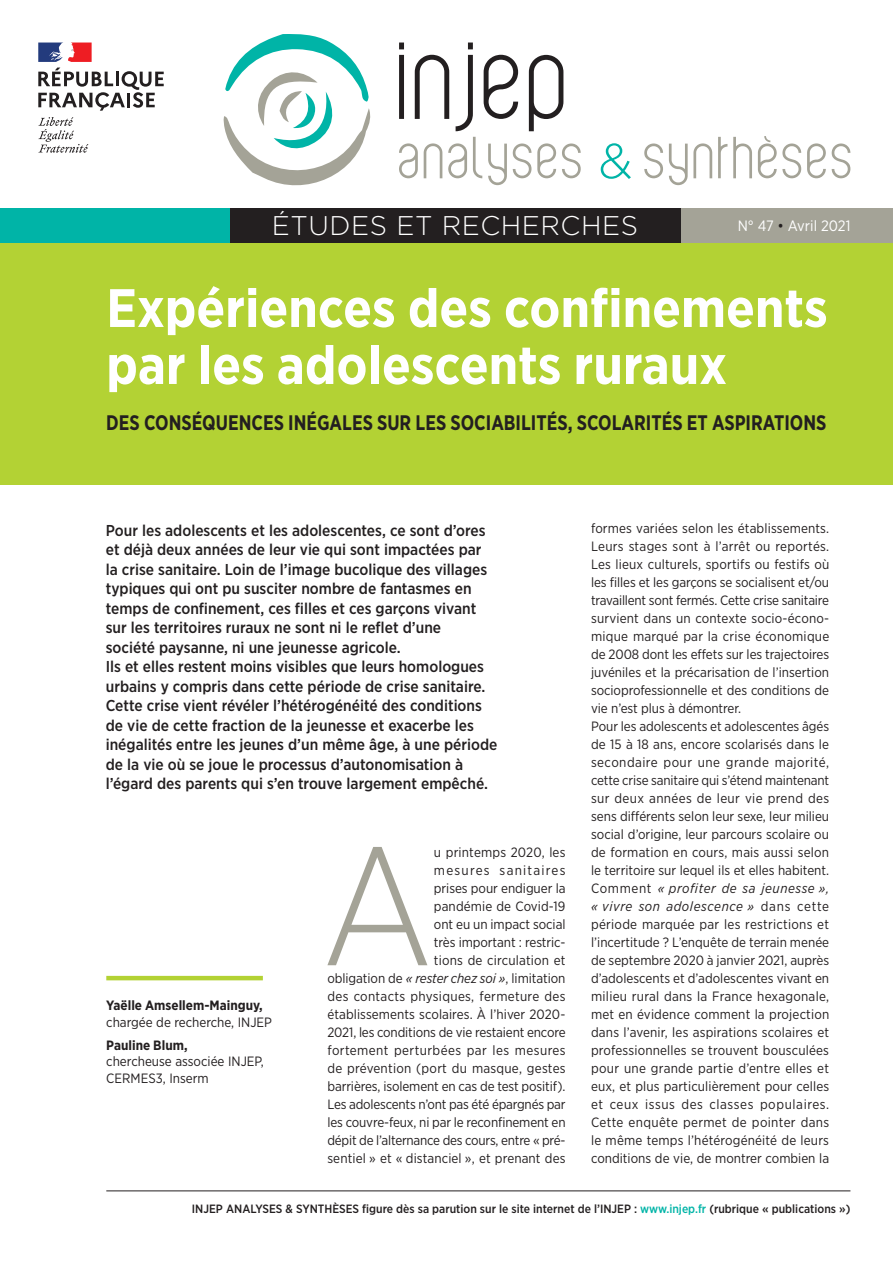
<style>
.page{position:relative;width:893px;height:1263px;background:#fff}
.page>*{position:absolute;margin:0;border:0;box-sizing:border-box;transform-origin:0 0}
.Texte_courant_lettri{font:300 167.85px "Gotham Narrow";color:#a4a397}
.Titre_général{font:700 54px/57px "Gotham Narrow";color:#fff}
.t1{font:300 27px "Gotham";letter-spacing:.02em;color:#fff}
.Soustitre_général{font:700 21px "Gotham Narrow";color:#231f20;scale:.89 1}
.Chapo_général{font:500 15.75px/19.5px "Gotham Narrow";color:#231f20}
.Date_N{font:15px "Gotham Narrow";color:#fff}
.Texte_courant_lettri-2{font:13.5px/18px "Gotham Narrow";letter-spacing:-.005em;color:#231f20;text-align:right}
.Texte_courant{font:13.5px/18px "Gotham Narrow";color:#231f20;text-align:justify}
.Auteur_fonction_sans{font:13.5px/16.5px "Gotham Narrow";color:#231f20}
.Auteur_fonction{font:13.5px/16.5px "Gotham Narrow";color:#231f20}
.t2{font:500 12px "Gotham Narrow";color:#231f20}
.s1{color:#231f20}
.s2{font-weight:700}
.s3{font-style:italic}
.s4{color:#00b4a7}
</style>
<div class="page">
<hr style="left:106px;top:1190px;width:744px;height:1px;background:#231f20">
<div style="left:0;top:242px;width:893px;height:243px;background:#b3d234"></div>
<div style="left:0;top:208px;width:234px;height:34px;background:#00b4a7"></div>
<svg style="left:223px;top:34px;width:148px;height:152px"></svg>
<svg style="left:399px;top:43px;width:5px;height:76px"></svg>
<svg style="left:415px;top:55px;width:34px;height:64px"></svg>
<svg style="left:456px;top:43px;width:17px;height:88px"></svg>
<svg style="left:484px;top:55px;width:34px;height:64px"></svg>
<svg style="left:529px;top:55px;width:34px;height:76px"></svg>
<svg style="left:644px;top:136px;width:206px;height:49px"></svg>
<svg style="left:601px;top:143px;width:30px;height:36px"></svg>
<svg style="left:399px;top:137px;width:182px;height:48px"></svg>
<div style="left:680px;top:208px;width:213px;height:34px;background:#a4a397"></div>
<div style="left:230px;top:208px;width:450px;height:34px;background:#231f20"></div>
<svg style="left:38px;top:68px;width:126px;height:43px"></svg>
<svg style="left:38px;top:117px;width:50px;height:36px"></svg>
<svg style="left:38px;top:43px;width:54px;height:19px"></svg>
<hr style="left:106px;top:976px;width:157px;height:4px;background:#b3d234">
<p class="t1" style="left:272px;top:211px;width:368px">ÉTUDES ET RECHERCHES</p>
<p class="Date_N" style="left:738px;top:216px;width:114px">N° 47 <span class="s1">•</span> Avril 2021</p>
<p class="Titre_général" style="left:106px;top:279px;width:723px">Expériences des confinements par les adolescents ruraux</p>
<p class="Soustitre_général" style="left:106px;top:410px;width:811px">DES CONSÉQUENCES INÉGALES SUR LES SOCIABILITÉS, SCOLARITÉS ET ASPIRATIONS</p>
<p class="Chapo_général" style="left:106px;top:520px;width:383px">Pour les adolescents et les adolescentes, ce sont d’ores et déjà deux années de leur vie qui sont impactées par la crise sanitaire. Loin de l’image bucolique des villages typiques qui ont pu susciter nombre de fantasmes en temps de confinement, ces filles et ces garçons vivant sur les territoires ruraux ne sont ni le reflet d’une société paysanne, ni une jeunesse agricole.</p>
<p class="Chapo_général" style="left:106px;top:657px;width:393px">Ils et elles restent moins visibles que leurs homologues urbains y compris dans cette période de crise sanitaire.<br>Cette crise vient révéler l’hétérogénéité des conditions de vie de cette fraction de la jeunesse et exacerbe les inégalités entre les jeunes d’un même âge, à une période de la vie où se joue le processus d’autonomisation à l’égard des parents qui s’en trouve largement empêché.</p>
<p class="Auteur_fonction" style="left:106px;top:997px;width:167px"><span class="s2">Yaëlle Amsellem-Mainguy, </span>chargée de recherche, INJEP</p>
<p class="Auteur_fonction_sans" style="left:106px;top:1036px;width:159px"><span class="s2">Pauline Blum,<br></span>chercheuse associée INJEP,<br>CERMES3, Inserm</p>
<p class="Texte_courant_lettri" style="left:321px;top:803px;width:115px">A</p>
<p class="Texte_courant_lettri-2" style="left:327px;top:843px;width:240px">u printemps 2020, les<br>mesures sanitaires<br>prises pour endiguer la<br>pandémie de Covid-19<br>ont eu un impact social<br>très important : restric-<br>tions de circulation et<br>obligation de <span class="s3">« rester chez soi »</span>, limitation des contacts physiques, fermeture des établissements scolaires. À l’hiver 2020- 2021, les conditions de vie restaient encore fortement perturbées par les mesures de prévention (port du masque, gestes barrières, isolement en cas de test positif).<br>Les adolescents n’ont pas été épargnés par les couvre-feux, ni par le reconfinement en dépit de l’alternance des cours, entre « pré&shy;sentiel » et « distanciel », et prenant des</p>
<p class="Texte_courant_lettri-2" style="left:591px;top:519px;width:240px;text-align:justify">formes variées selon les établissements.<br>Leurs stages sont à l’arrêt ou reportés.<br>Les lieux culturels, sportifs ou festifs où les filles et les garçons se socialisent et/ou travaillent sont fermés. Cette crise sanitaire survient dans un contexte socio-écono&shy;mique marqué par la crise économique de 2008 dont les effets sur les trajectoires juvéniles et la précarisation de l’insertion socioprofessionnelle et des conditions de vie n’est plus à démontrer.</p>
<p class="Texte_courant" style="left:591px;top:717px;width:240px">Pour les adolescents et adolescentes âgés de 15 à 18 ans, encore scolarisés dans le secondaire pour une grande majorité, cette crise sanitaire qui s’étend maintenant sur deux années de leur vie prend des sens différents selon leur sexe, leur milieu social d’origine, leur parcours scolaire ou de formation en cours, mais aussi selon le territoire sur lequel ils et elles habitent.<br>Comment <span class="s3">« profiter de sa jeunesse », « vivre son adolescence »</span> dans cette période marquée par les restrictions et l’incertitude ? L’enquête de terrain menée de septembre 2020 à janvier 2021, auprès d’adolescents et d’adolescentes vivant en milieu rural dans la France hexagonale, met en évidence comment la projection dans l’avenir, les aspirations scolaires et professionnelles se trouvent bousculées pour une grande partie d’entre elles et eux, et plus particulièrement pour celles et ceux issus des classes populaires.<br>Cette enquête permet de pointer dans le même temps l’hétérogénéité de leurs conditions de vie, de montrer combien la</p>
<p class="t2" style="left:192px;top:1201px;width:660px">INJEP ANALYSES &amp; SYNTHÈSES figure dès sa parution sur le site internet de l’INJEP : <span class="s4">www.injep.fr</span> (rubrique « publications »)</p>
</div>
